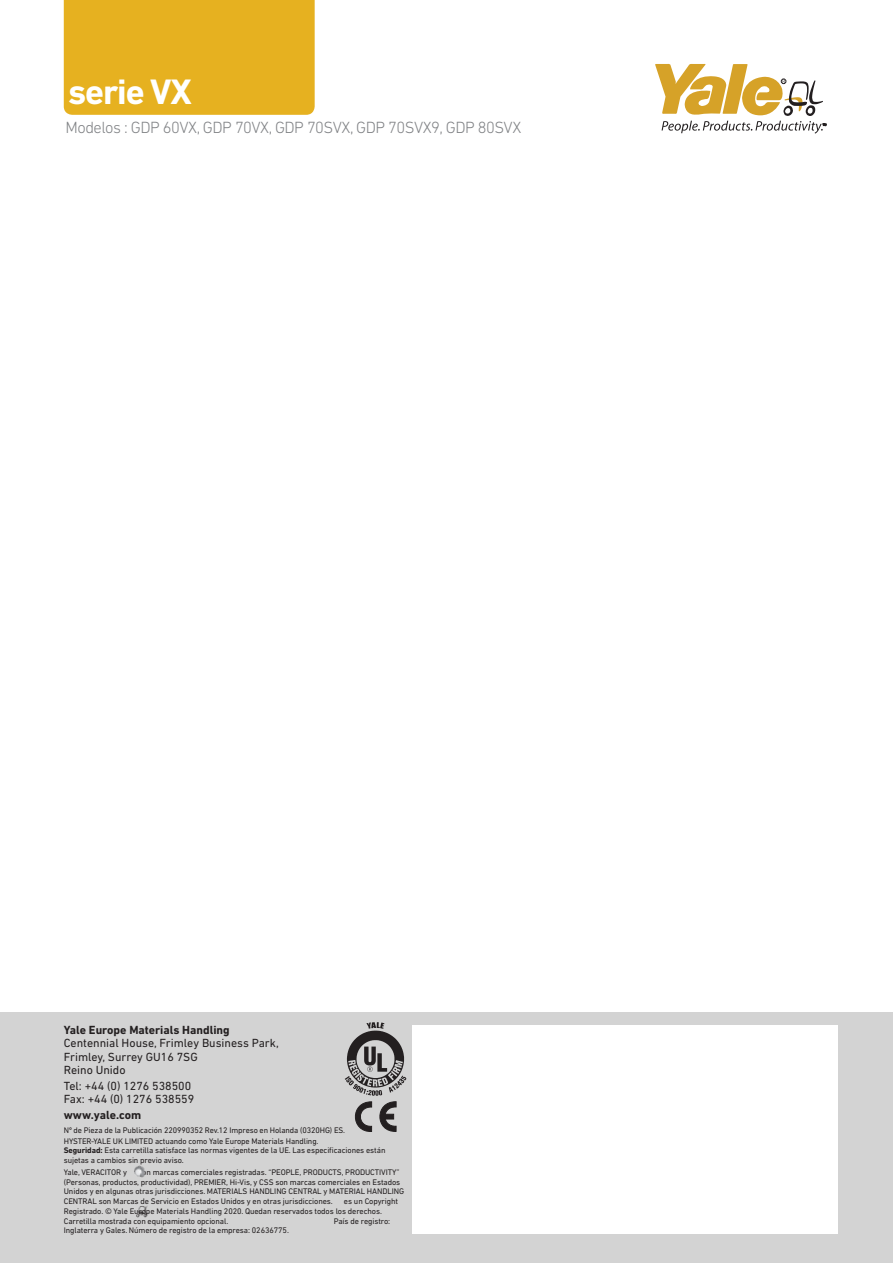
<style>
.page{position:relative;width:893px;height:1263px;background:#fff}
.page>*{position:absolute;margin:0;border:0;box-sizing:border-box;transform-origin:0 0}
.t1{font:700 36px "DIN Next LT Pro";letter-spacing:-.03em;color:#fff}
.t2{font:300 16.5px "DIN Next LT Pro";letter-spacing:-.03em;color:#808285}
.t3{font:12px/13.5px "DIN Next LT Pro";color:#231f20}
.t4{font:700 12px "DIN Next LT Pro";color:#231f20}
.t5{font:8.25px/9.8px "DIN Next LT Pro";letter-spacing:-.01em;color:#231f20}
.s1{font-weight:700}
</style>
<div class="page">
<svg style="left:655px;top:64px;width:171px;height:70px"></svg>
<div style="left:64px;top:0;width:251px;height:115px;background:#e6b120"></div>
<div style="left:0;top:1012px;width:893px;height:251px;background:#d3d3d3"></div>
<div style="left:412px;top:1025px;width:426px;height:208px;background:#fff"></div>
<svg style="left:354px;top:1101px;width:42px;height:31px"></svg>
<img style="left:345px;top:1022px;width:62px;height:74px">
<svg style="left:134px;top:1166px;width:11px;height:11px"></svg>
<svg style="left:137px;top:1206px;width:11px;height:11px"></svg>
<p class="t1" style="left:68px;top:70px;width:125px">serie VX</p>
<p class="t2" style="left:65px;top:118px;width:457px">Modelos : GDP 60VX, GDP 70VX, GDP 70SVX, GDP 70SVX9, GDP 80SVX</p>
<p class="t3" style="left:64px;top:1023px;width:217px"><span class="s1">Yale Europe Materials Handling<br></span>Centennial House, Frimley Business Park,<br>Frimley, Surrey GU16 7SG<br>Reino Unido</p>
<p class="t3" style="left:64px;top:1079px;width:132px">Tel: +44 (0) 1276 538500<br>Fax: +44 (0) 1276 538559</p>
<p class="t4" style="left:64px;top:1108px;width:79px">www.yale.com</p>
<p class="t5" style="left:64px;top:1125px;width:323px">Nº de Pieza de la Publicación 220990352 Rev.12 Impreso en Holanda (0320HG) ES.<br>HYSTER-YALE UK LIMITED actuando como Yale Europe Materials Handling.<br><span class="s1">Seguridad:</span> Esta carretilla satisface las normas vigentes de la UE. Las especificaciones están sujetas a cambios sin previo aviso.</p>
<p class="t5" style="left:64px;top:1167px;width:65px">Yale, VERACITOR y</p>
<p class="t5" style="left:64px;top:1167px;width:342px;text-indent:74px">son marcas comerciales registradas. “PEOPLE, PRODUCTS, PRODUCTIVITY” (Personas, productos, productividad), PREMIER, Hi-Vis, y CSS son marcas comerciales en Estados Unidos y en algunas otras jurisdicciones. MATERIALS HANDLING CENTRAL y MATERIAL HANDLING CENTRAL son Marcas de Servicio en Estados Unidos y en otras jurisdicciones.</p>
<p class="t5" style="left:64px;top:1196px;width:336px;text-indent:280px">es un Copyright<br>Registrado. © Yale Europe Materials Handling 2020. Quedan reservados todos los derechos.<br>Carretilla mostrada con equipamiento opcional.</p>
<p class="t5" style="left:334px;top:1216px;width:58px">País de registro:</p>
<p class="t5" style="left:64px;top:1226px;width:227px">Inglaterra y Gales. Número de registro de la empresa: 02636775.</p>
</div>
